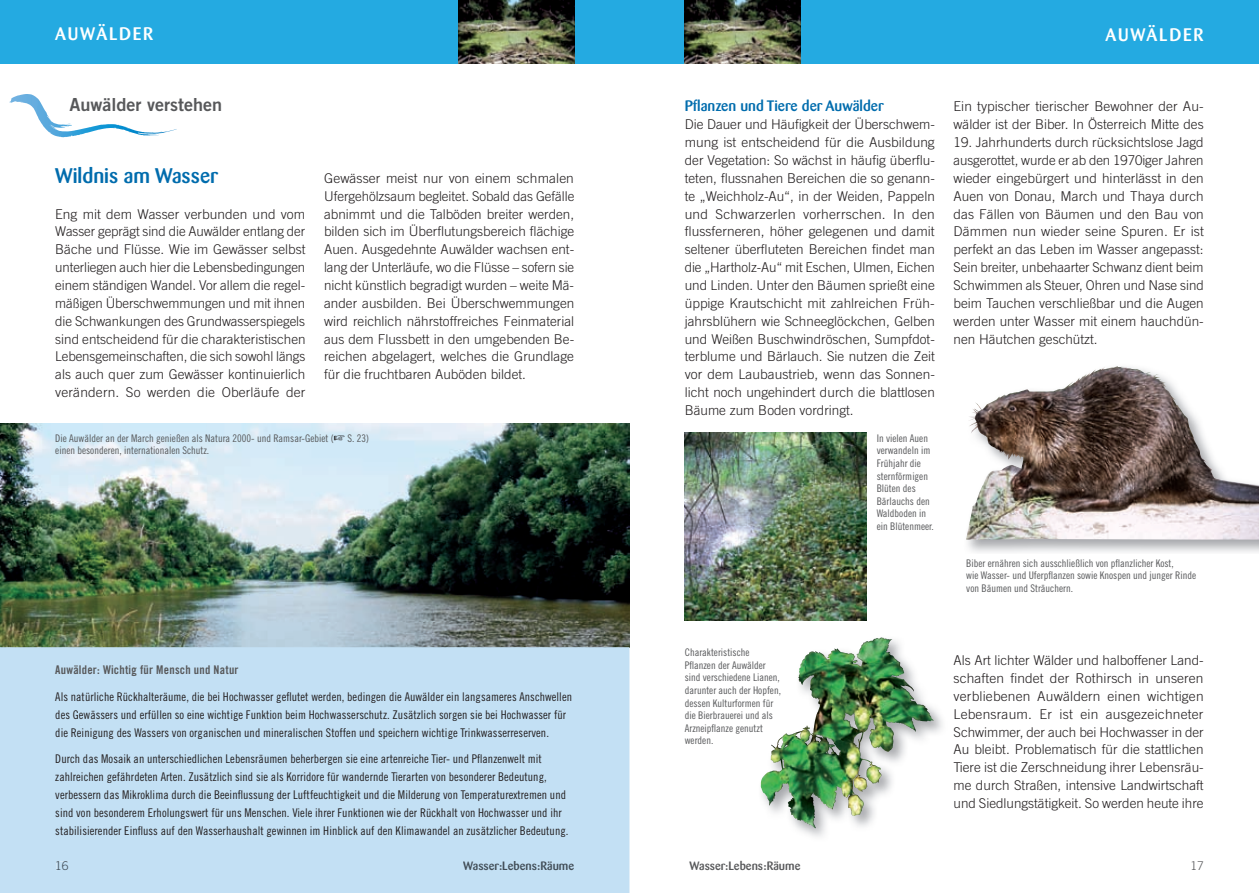
<style>
.page{position:relative;width:1259px;height:893px;background:#fff}
.page>*{position:absolute;margin:0;border:0;box-sizing:border-box;transform-origin:0 0}
.t1{font:500 21px "Barmeno Pro";color:#006cad}
.t2{font:18px "Trade Gothic LT Pro Bd 2";color:#57585a}
.t3{font:500 18px "Barmeno Pro";letter-spacing:.1em;color:#fff}
.t4{font:500 15px "Barmeno Pro";color:#006cad}
.t5{font:300 13.5px/17.9px "Trade Gothic LT Pro";color:#231f20;text-align:justify}
.t6{font:12px/17.9px "Trade Gothic LT Pro Cn 18";letter-spacing:.005em;color:#231f20}
.t7{font:12px "Trade Gothic LT Pro Bd Cn 20";letter-spacing:.02em;color:#57585a}
.t8{font:500 12px "Barmeno Pro";color:#57585a}
.t9{font:500 12px "Barmeno Pro";color:#414d57}
.t10{font:300 12px "Trade Gothic";color:#57585a}
.t11{font:300 12px "Trade Gothic";color:#414d57}
.t12{font:10.5px/12.6px "Trade Gothic LT Pro Cn 18";color:#57585a}
.s1{color:#231f20}
</style>
<div class="page">
<div style="left:0;top:0;width:1259px;height:64px;background:#24aae1"></div>
<img style="left:458px;top:0;width:116px;height:64px">
<img style="left:0;top:424px;width:629px;height:223px">
<div style="left:0;top:647px;width:629px;height:246px;background:#c3e0f4"></div>
<div style="left:57px;top:862px;width:11px;height:9px;background:#c3e0f4"></div>
<div style="left:463px;top:861px;width:111px;height:10px;background:#c3e0f4"></div>
<img style="left:685px;top:433px;width:181px;height:187px">
<img style="left:760px;top:637px;width:183px;height:200px">
<img style="left:769px;top:638px;width:112px;height:132px">
<img style="left:966px;top:366px;width:293px;height:174px">
<img style="left:685px;top:0;width:115px;height:64px">
<svg style="left:9px;top:94px;width:60px;height:43px"></svg>
<h2 class="t3" style="left:55px;top:22px;width:100px">AUWÄLDER</h2>
<h2 class="t3" style="left:1105px;top:23px;width:100px">AUWÄLDER</h2>
<h2 class="t2" style="left:69px;top:94px;width:154px">Auwälder verstehen</h2>
<h1 class="t1" style="left:55px;top:162px;width:164px">Wildnis am Wasser</h1>
<p class="t5" style="left:55px;top:205px;width:252px">Eng mit dem Wasser verbunden und vom Wasser geprägt sind die Auwälder entlang der Bäche und Flüsse. Wie im Gewässer selbst unterliegen auch hier die Lebensbedingungen einem ständigen Wandel. Vor allem die regel&shy;mäßigen Überschwemmungen und mit ihnen die Schwankungen des Grundwasserspiegels sind entscheidend für die charakteristischen Lebensgemeinschaften, die sich sowohl längs als auch quer zum Gewässer kontinuierlich verändern. So werden die Oberläufe der</p>
<p class="t5" style="left:324px;top:169px;width:252px">Gewässer meist nur von einem schmalen Ufergehölzsaum begleitet. Sobald das Gefälle abnimmt und die Talböden breiter werden, bilden sich im Überflutungsbereich flächige Auen. Ausgedehnte Auwälder wachsen ent&shy;lang der Unterläufe, wo die Flüsse – sofern sie nicht künstlich begradigt wurden – weite Mä&shy;ander ausbilden. Bei Über schwemmungen wird reichlich nährstoffrei ches Feinmaterial aus dem Flussbett in den umgebenden Be&shy;reichen abgelagert, welches die Grundlage für die fruchtbaren Auböden bildet.</p>
<p class="t12" style="left:55px;top:432px;width:315px">Die Auwälder an der March genießen als Natura 2000- und Ramsar-Gebiet (<span class="s1">☞</span> S. 23) einen besonderen, internationalen Schutz.</p>
<p class="t7" style="left:55px;top:662px;width:185px">Auwälder: Wichtig für Mensch und Natur</p>
<p class="t6" style="left:55px;top:687px;width:518px">Als natürliche Rückhalteräume, die bei Hochwasser geflutet werden, bedingen die Auwälder ein langsameres Anschwellen des Gewässers und erfüllen so eine wichtige Funktion beim Hochwasserschutz. Zusätzlich sorgen sie bei Hochwasser für die Reinigung des Wassers von organischen und mineralischen Stoffen und speichern wichtige Trinkwasserreserven.</p>
<p class="t6" style="left:55px;top:750px;width:515px">Durch das Mosaik an unterschiedlichen Lebensräumen beherbergen sie eine artenreiche Tier- und Pflanzenwelt mit<br>zahl reichen gefährdeten Arten. Zusätzlich sind sie als Korridore für wandernde Tierarten von besonderer Bedeutung,<br>ver bessern das Mikroklima durch die Beeinflussung der Luftfeuchtigkeit und die Milderung von Temperaturextremen und sind von besonderem Erholungswert für uns Menschen. Viele ihrer Funktionen wie der Rückhalt von Hochwasser und ihr stabilisierender Einfluss auf den Wasserhaushalt gewinnen im Hinblick auf den Klimawandel an zusätzlicher Bedeutung.</p>
<p class="t11" style="left:55px;top:859px;width:15px">16</p>
<p class="t9" style="left:463px;top:858px;width:112px">Wasser:Lebens:Räume</p>
<p class="t4" style="left:685px;top:96px;width:200px">Pflanzen und Tiere der Auwälder</p>
<p class="t5" style="left:685px;top:115px;width:252px">Die Dauer und Häufigkeit der Überschwem&shy;mung ist entscheidend für die Ausbildung der Vegetation: So wächst in häufig überflu&shy;teten, flussnahen Bereichen die so genann&shy;te „Weichholz-Au“, in der Weiden, Pappeln und Schwarzerlen vorherrschen. In den flussferneren, höher gelegenen und damit seltener überfluteten Bereichen findet man die „Hartholz-Au“ mit Eschen, Ulmen, Eichen und Linden. Unter den Bäumen sprießt eine üppige Krautschicht mit zahlreichen Früh&shy;jahrsblühern wie Schneeglöckchen, Gelben und Weißen Buschwindröschen, Sumpfdot&shy;terblume und Bärlauch. Sie nutzen die Zeit vor dem Laubaustrieb, wenn das Sonnen&shy;licht noch ungehindert durch die blattlosen Bäume zum Boden vordringt.</p>
<p class="t12" style="left:876px;top:432px;width:59px">In vielen Auen verwandeln im<br>Frühjahr die sternförmigen<br>Blüten des<br>Bärlauchs den<br>Waldboden in ein Blütenmeer.</p>
<p class="t5" style="left:953px;top:98px;width:252px">Ein typischer tierischer Bewohner der Au&shy;wälder ist der Biber. In Österreich Mitte des</p>
<p class="t5" style="left:953px;top:133px;width:252px">19. Jahrhunderts durch rücksichtslose Jagd ausgerottet, wurde er ab den 1970iger Jahren wieder eingebürgert und hinterlässt in den Auen von Donau, March und Thaya durch das Fällen von Bäumen und den Bau von Dämmen nun wieder seine Spuren. Er ist perfekt an das Leben im Wasser angepasst:<br>Sein breiter, unbehaarter Schwanz dient beim Schwimmen als Steuer, Ohren und Nase sind beim Tauchen verschließbar und die Augen werden unter Wasser mit einem hauchdün&shy;nen Häutchen geschützt.</p>
<p class="t12" style="left:966px;top:557px;width:231px">Biber ernähren sich ausschließlich von pflanzlicher Kost,<br>wie Wasser- und Uferpflanzen sowie Knospen und junger Rinde von Bäumen und Sträuchern.</p>
<p class="t12" style="left:685px;top:646px;width:98px">Charakteristische<br>Pflanzen der Au wälder sind verschiedene Lianen, darunter auch der Hopfen, dessen Kulturformen für die Bierbrauerei und als<br>Arzneipflanze genutzt werden.</p>
<p class="t5" style="left:953px;top:651px;width:252px">Als Art lichter Wälder und halboffener Land&shy;schaften findet der Rothirsch in unseren verbliebenen Auwäldern einen wichtigen Lebensraum. Er ist ein ausgezeichneter Schwimmer, der auch bei Hochwasser in der Au bleibt. Problematisch für die stattlichen Tiere ist die Zerschneidung ihrer Lebensräu&shy;me durch Straßen, intensive Landwirtschaft und Siedlungstätigkeit. So werden heute ihre</p>
<p class="t8" style="left:689px;top:858px;width:112px">Wasser:Lebens:Räume</p>
<p class="t10" style="left:1190px;top:859px;width:15px">17</p>
</div>
